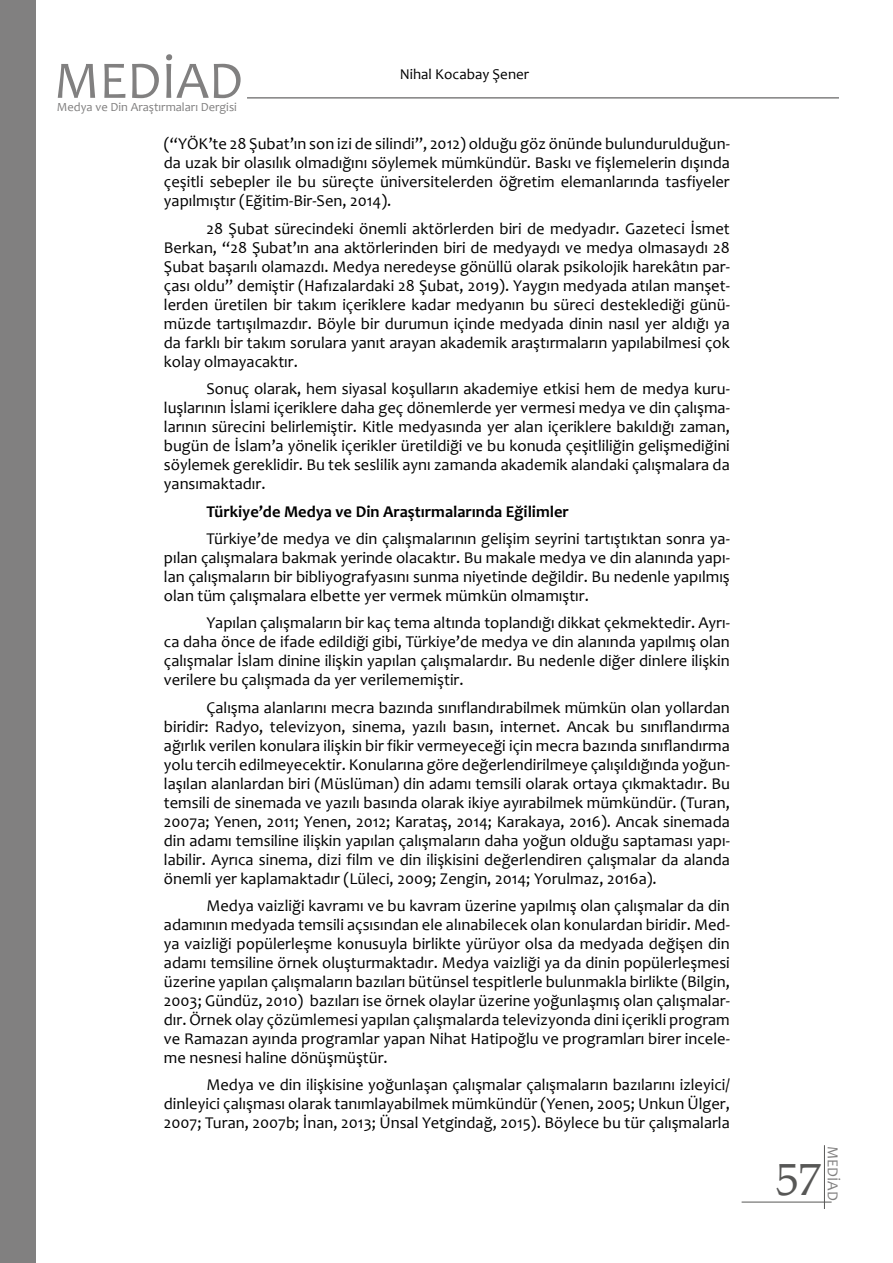
<style>
.page{position:relative;width:893px;height:1263px;background:#fff}
.page>*{position:absolute;margin:0;border:0;box-sizing:border-box;transform-origin:0 0}
.t1{font:53.25px "Candara";color:#818080}
.t2{font:45px "Book Antiqua";color:#575756}
.t3{font:16.5px/19px "Candara";color:#000;text-align:justify}
.t4{font:700 16.5px "Candara";color:#000}
.t5{font:15.45px "Candara";color:#818080}
.t6{font:15px "Candara";color:#000}
.t7{font:12.45px "Candara";color:#818080}
</style>
<div class="page">
<hr style="left:824px;top:1145px;width:1px;height:64px;background:#575756">
<hr style="left:742px;top:1202px;width:90px;height:1px;background:#575756">
<hr style="left:247px;top:97px;width:592px;height:2px;background:#818080">
<div style="left:0;top:0;width:35px;height:1263px;background:#818080"></div>
<h1 class="t1" style="left:54px;top:47px;width:191px">MEDİAD</h1>
<p class="t7" style="left:57px;top:99px;width:181px">Medya ve Din Araştırmaları Dergisi</p>
<p class="t6" style="left:400px;top:65px;width:131px">Nihal Kocabay Şener</p>
<p class="t3" style="left:164px;top:134px;width:567px">(“YÖK’te 28 Şubat’ın son izi de silindi”, 2012) olduğu göz önünde bulundurulduğun&shy;da uzak bir olasılık olmadığını söylemek mümkündür. Baskı ve fişlemelerin dışında çeşitli sebepler ile bu süreçte üniversitelerden öğretim elemanlarında tasfiyeler yapılmıştır (Eğitim-Bir-Sen, 2014).</p>
<p class="t3" style="left:164px;top:219px;width:567px;text-indent:43px">28 Şubat sürecindeki önemli aktörlerden biri de medyadır. Gazeteci İsmet Berkan, “28 Şubat’ın ana aktörlerinden biri de medyaydı ve medya olmasaydı 28<br>Şubat başarılı olamazdı. Medya neredeyse gönüllü olarak psikolojik harekâtın par&shy;çası oldu” demiştir (Hafızalardaki 28 Şubat, 2019). Yaygın medyada atılan manşet&shy;lerden üretilen bir takım içeriklere kadar medyanın bu süreci desteklediği günü&shy;müzde tartışılmazdır. Böyle bir durumun içinde medyada dinin nasıl yer aldığı ya da farklı bir takım sorulara yanıt arayan akademik araştırmaların yapılabilmesi çok kolay olmayacaktır.</p>
<p class="t3" style="left:164px;top:379px;width:567px;text-indent:43px">Sonuç olarak, hem siyasal koşulların akademiye etkisi hem de medya kuru&shy;luşlarının İslami içeriklere daha geç dönemlerde yer vermesi medya ve din çalışma&shy;larının sürecini belirlemiştir. Kitle medyasında yer alan içeriklere bakıldığı zaman, bugün de İslam’a yönelik içerikler üretildiği ve bu konuda çeşitliliğin gelişmediğini söylemek gereklidir. Bu tek seslilik aynı zamanda akademik alandaki çalışmalara da yansımaktadır.</p>
<p class="t4" style="left:206px;top:501px;width:364px">Türkiye’de Medya ve Din Araştırmalarında Eğilimler</p>
<p class="t3" style="left:164px;top:529px;width:567px;text-indent:43px">Türkiye’de medya ve din çalışmalarının gelişim seyrini tartıştıktan sonra ya&shy;pılan çalışmalara bakmak yerinde olacaktır. Bu makale medya ve din alanında yapı&shy;lan çalışmaların bir bibliyografyasını sunma niyetinde değildir. Bu nedenle yapılmış olan tüm çalışmalara elbette yer vermek mümkün olmamıştır.</p>
<p class="t3" style="left:164px;top:613px;width:567px;text-indent:43px">Yapılan çalışmaların bir kaç tema altında toplandığı dikkat çekmektedir. Ayrı&shy;ca daha önce de ifade edildiği gibi, Türkiye’de medya ve din alanında yapılmış olan çalışmalar İslam dinine ilişkin yapılan çalışmalardır. Bu nedenle diğer dinlere ilişkin verilere bu çalışmada da yer verilememiştir.</p>
<p class="t3" style="left:164px;top:698px;width:567px;text-indent:43px">Çalışma alanlarını mecra bazında sınıflandırabilmek mümkün olan yollardan biridir: Radyo, televizyon, sinema, yazılı basın, internet. Ancak bu sınıflandırma ağırlık verilen konulara ilişkin bir fikir vermeyeceği için mecra bazında sınıflandırma yolu tercih edilmeyecektir. Konularına göre değerlendirilmeye çalışıldığında yoğun&shy;laşılan alanlardan biri (Müslüman) din adamı temsili olarak ortaya çıkmaktadır. Bu temsili de sinemada ve yazılı basında olarak ikiye ayırabilmek mümkündür. (Turan, 2007a; Yenen, 2011; Yenen, 2012; Karataş, 2014; Karakaya, 2016). Ancak sinemada din adamı temsiline ilişkin yapılan çalışmaların daha yoğun olduğu saptaması yapı&shy;labilir. Ayrıca sinema, dizi film ve din ilişkisini değerlendiren çalışmalar da alanda önemli yer kaplamaktadır (Lüleci, 2009; Zengin, 2014; Yorulmaz, 2016a).</p>
<p class="t3" style="left:164px;top:896px;width:567px;text-indent:43px">Medya vaizliği kavramı ve bu kavram üzerine yapılmış olan çalışmalar da din adamının medyada temsili açsısından ele alınabilecek olan konulardan biridir. Med&shy;ya vaizliği popülerleşme konusuyla birlikte yürüyor olsa da medyada değişen din adamı temsiline örnek oluşturmaktadır. Medya vaizliği ya da dinin popülerleşmesi üzerine yapılan çalışmaların bazıları bütünsel tespitlerle bulunmakla birlikte (Bilgin, 2003; Gündüz, 2010) bazıları ise örnek olaylar üzerine yoğunlaşmış olan çalışmalar&shy;dır. Örnek olay çözümlemesi yapılan çalışmalarda televizyonda dini içerikli program ve Ramazan ayında programlar yapan Nihat Hatipoğlu ve programları birer incele&shy;me nesnesi haline dönüşmüştür.</p>
<p class="t3" style="left:164px;top:1075px;width:567px;text-indent:43px">Medya ve din ilişkisine yoğunlaşan çalışmalar çalışmaların bazılarını izleyici/ dinleyici çalışması olarak tanımlayabilmek mümkündür (Yenen, 2005; Unkun Ülger, 2007; Turan, 2007b; İnan, 2013; Ünsal Yetgindağ, 2015). Böylece bu tür çalışmalarla</p>
<p class="t5" style="left:842px;top:1146px;width:56px;rotate:90deg">MEDİAD</p>
<h2 class="t2" style="left:776px;top:1148px;width:46px">57</h2>
</div>
